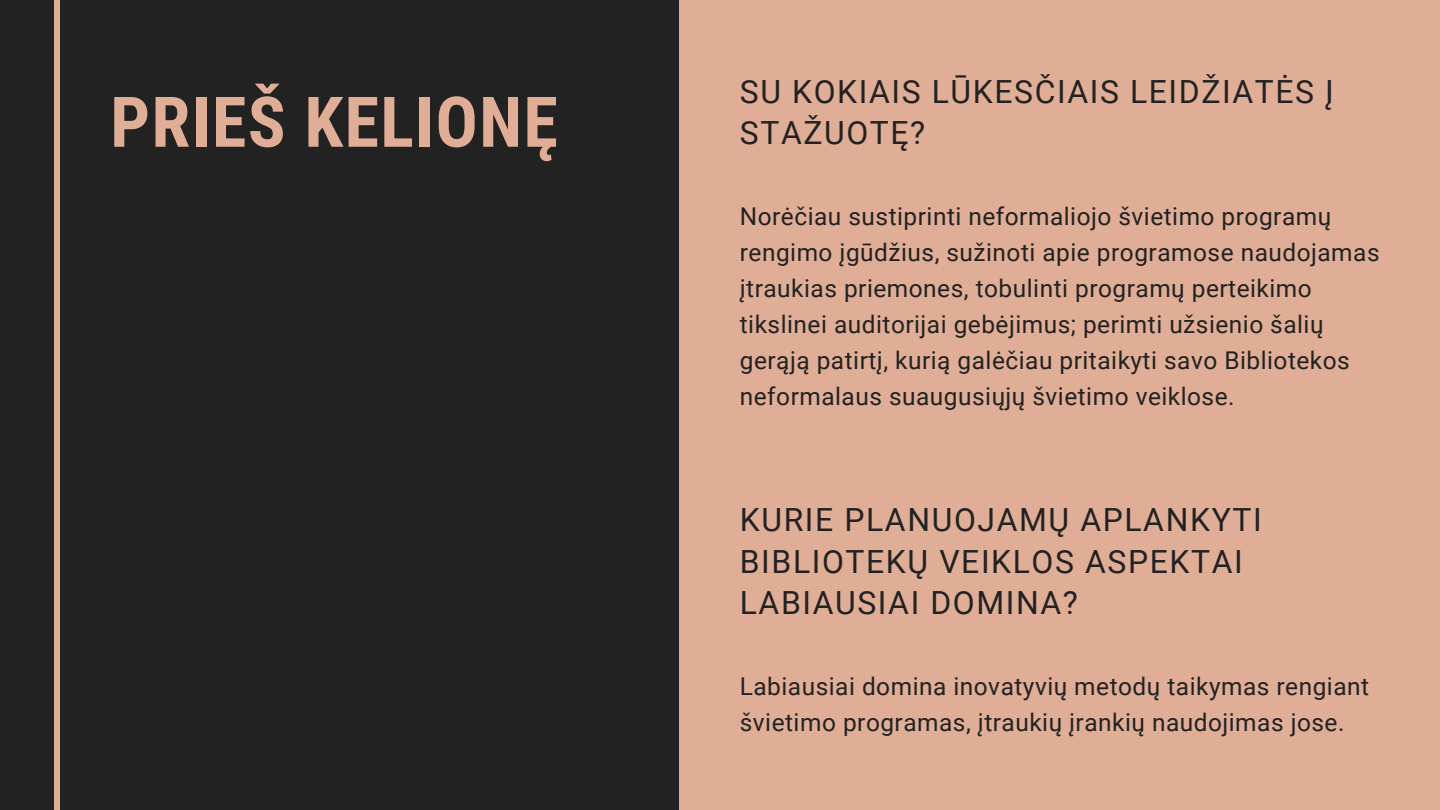
<style>
.page{position:relative;width:1440px;height:810px;background:#222}
.page>*{position:absolute;margin:0;border:0;box-sizing:border-box;transform-origin:0 0}
.t1{font:700 70px "Roboto Condensed";letter-spacing:.02em;color:#e0ae97}
.t2{font:31.9px/41.2px "Roboto";letter-spacing:.05em;color:#222}
.t3{font:24.5px/36px "Roboto";letter-spacing:.02em;color:#222}
</style>
<div class="page">
<div style="left:679px;top:0;width:761px;height:810px;background:#e0ae97"></div>
<div style="left:55px;top:0;width:5px;height:810px;background:#e0ae97"></div>
<h1 class="t1" style="left:110px;top:82px;width:449px">PRIEŠ KELIONĘ</h1>
<h2 class="t2" style="left:740px;top:71px;width:596px">SU KOKIAIS LŪKESČIAIS LEIDŽIATĖS Į<br>STAŽUOTĘ?</h2>
<p class="t3" style="left:740px;top:199px;width:641px">Norėčiau sustiprinti neformaliojo švietimo programų rengimo įgūdžius, sužinoti apie programose naudojamas įtraukias priemones, tobulinti programų perteikimo tikslinei auditorijai gebėjimus; perimti užsienio šalių gerąją patirtį, kurią galėčiau pritaikyti savo Bibliotekos neformalaus suaugusiųjų švietimo veiklose.</p>
<h2 class="t2" style="left:740px;top:500px;width:523px">KURIE PLANUOJAMŲ APLANKYTI<br>BIBLIOTEKŲ VEIKLOS ASPEKTAI<br>LABIAUSIAI DOMINA?</h2>
<p class="t3" style="left:740px;top:669px;width:631px">Labiausiai domina inovatyvių metodų taikymas rengiant švietimo programas, įtraukių įrankių naudojimas jose.</p>
</div>
